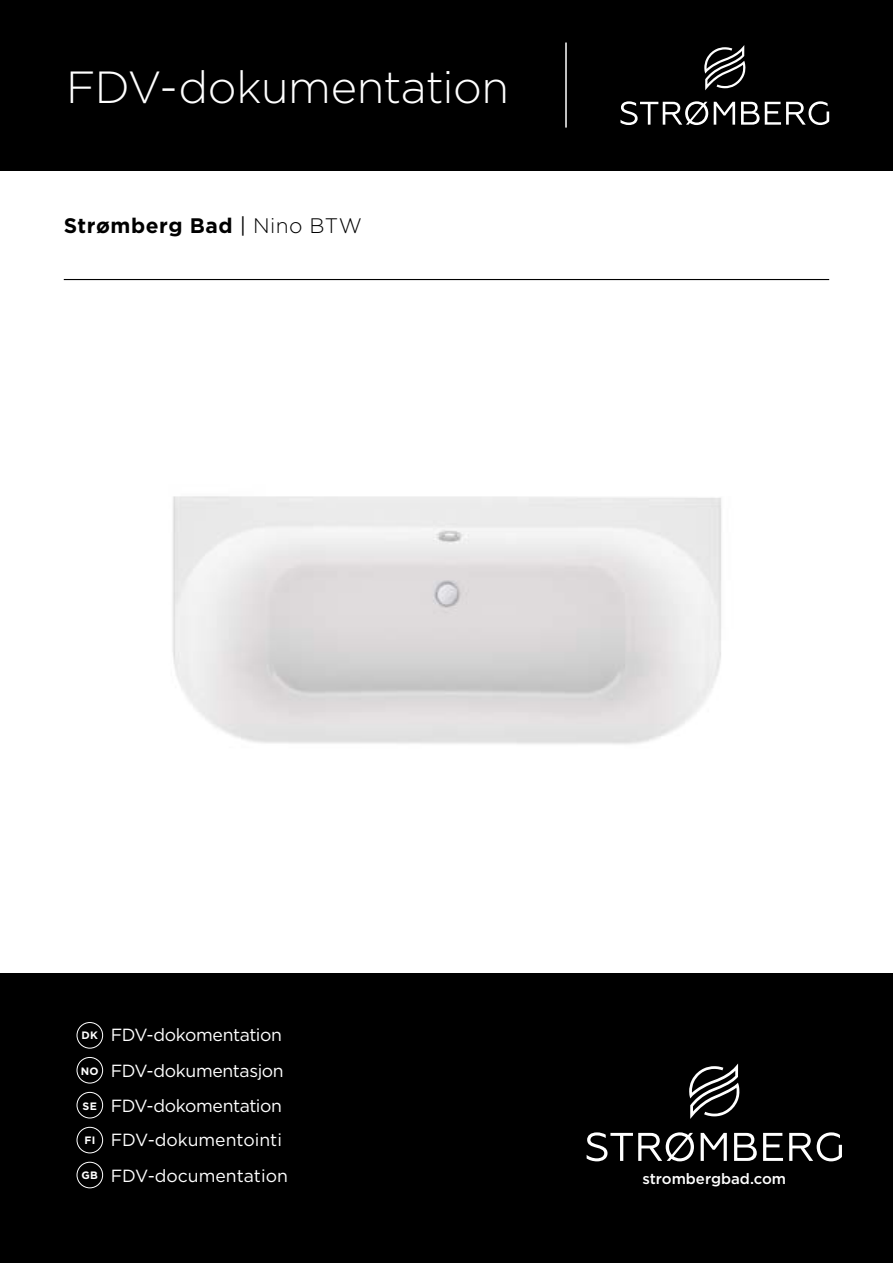
<style>
.page{position:relative;width:893px;height:1263px;background:#fff}
.page>*{position:absolute;margin:0;border:0;box-sizing:border-box;transform-origin:0 0}
.t1{font:300 45px "Gotham";letter-spacing:-.01em;color:#fff}
.t2{font:700 21px "Gotham";letter-spacing:.025em;color:#000}
.t3{font:17.55px "Gotham";letter-spacing:-.02em;color:#fff}
.t4{font:17.55px "Gotham";color:#fff}
.t5{font:500 15px "Gotham";color:#fff}
.s1{font-weight:400}
.s2{font-weight:300}
.s3{font-weight:700;font-size:10.65px}
</style>
<div class="page">
<hr style="left:64px;top:279px;width:765px;height:1px;background:#000">
<div style="left:0;top:0;width:893px;height:170px;background:#000"></div>
<svg style="left:620px;top:101px;width:88px;height:24px"></svg>
<svg style="left:714px;top:102px;width:21px;height:23px"></svg>
<svg style="left:741px;top:101px;width:88px;height:24px"></svg>
<svg style="left:704px;top:45px;width:42px;height:45px"></svg>
<hr style="left:565px;top:43px;width:2px;height:85px;background:#fff">
<div style="left:0;top:974px;width:893px;height:289px;background:#000"></div>
<svg style="left:587px;top:1132px;width:107px;height:29px"></svg>
<svg style="left:701px;top:1133px;width:26px;height:28px"></svg>
<svg style="left:734px;top:1133px;width:23px;height:28px"></svg>
<svg style="left:763px;top:1133px;width:20px;height:28px"></svg>
<svg style="left:789px;top:1132px;width:53px;height:29px"></svg>
<svg style="left:689px;top:1063px;width:51px;height:56px"></svg>
<div style="left:77px;top:1022px;width:26px;height:26px;border:1px solid #fff;border-radius:50%"></div>
<div style="left:77px;top:1092px;width:26px;height:26px;border:1px solid #fff;border-radius:50%"></div>
<div style="left:77px;top:1162px;width:26px;height:26px;border:1px solid #fff;border-radius:50%"></div>
<div style="left:77px;top:1127px;width:26px;height:26px;border:1px solid #fff;border-radius:50%"></div>
<div style="left:77px;top:1057px;width:26px;height:26px;border:1px solid #fff;border-radius:50%"></div>
<h1 class="t1" style="left:66px;top:59px;width:444px">FDV-dokumentation</h1>
<p class="t2" style="left:64px;top:212px;width:300px">Strømberg Bad <span class="s1">|</span> <span class="s2">Nino BTW</span></p>
<p class="t3" style="left:82px;top:1023px;width:202px"><span class="s3">DK</span> FDV-dokomentation</p>
<p class="t3" style="left:81px;top:1059px;width:204px"><span class="s3">NO</span> FDV-dokumentasjon</p>
<p class="t3" style="left:83px;top:1094px;width:201px"><span class="s3">SE</span> FDV-dokomentation</p>
<p class="t4" style="left:84px;top:1128px;width:199px"><span class="s3">FI</span> FDV-dokumentointi</p>
<p class="t4" style="left:82px;top:1164px;width:208px"><sup>GB</sup> FDV-documentation</p>
<p class="t5" style="left:642px;top:1169px;width:145px">strombergbad.com</p>
</div>
